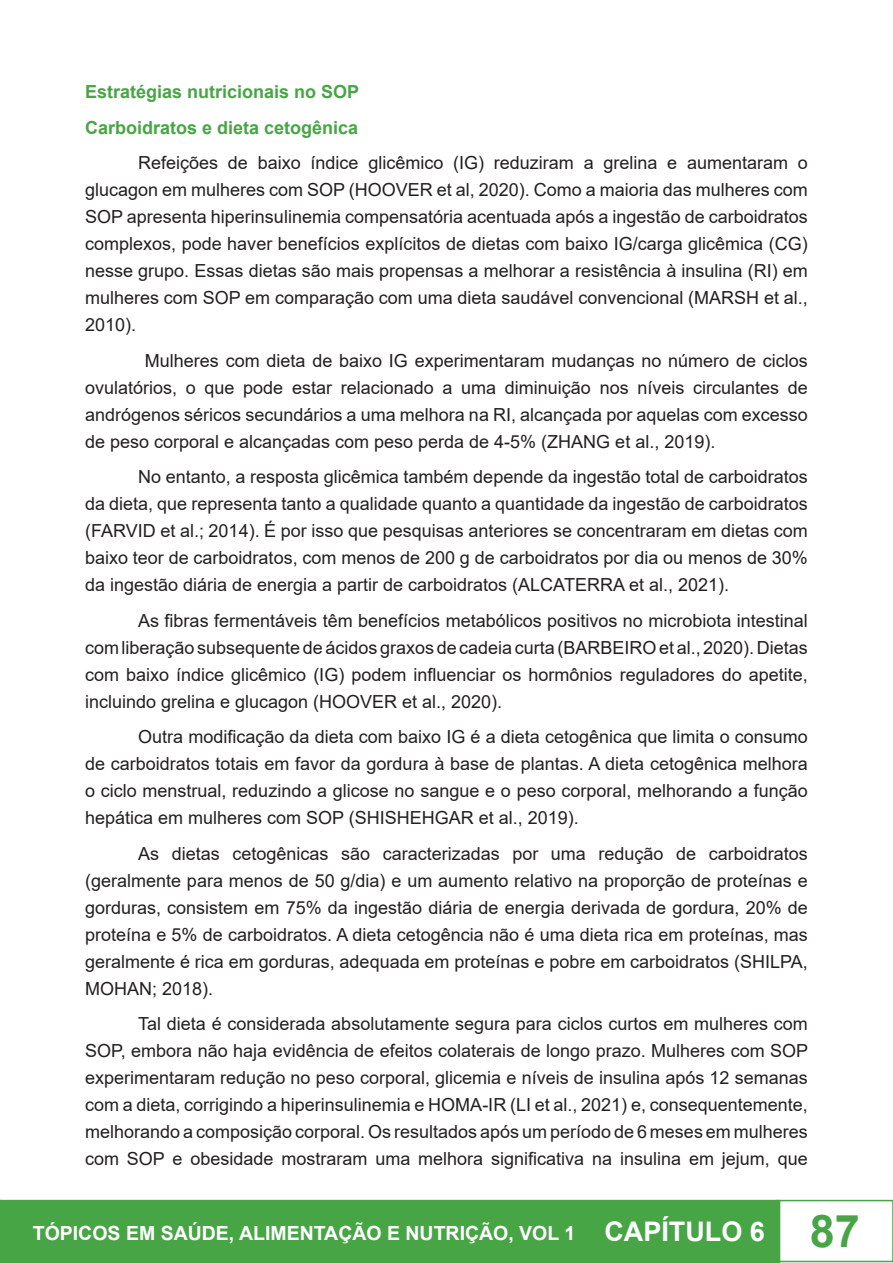
<style>
.page{position:relative;width:893px;height:1263px;background:#fff}
.page>*{position:absolute;margin:0;border:0;box-sizing:border-box;transform-origin:0 0}
.t1{font:700 19.5px "Arial";color:#fff}
.t2{font:18px/27px "Arial";color:#231f20;text-align:justify}
.Heading_3{font:700 18px "Arial";color:#48a546}
.s1{font-size:27px}
.s2{font-size:45px;color:#48a546}
</style>
<div class="page">
<div style="left:0;top:1200px;width:780px;height:63px;background:#48a546"></div>
<div style="left:776px;top:1200px;width:117px;height:62px;border:2px solid #48a546"></div>
<p class="Heading_3" style="left:85px;top:79px;width:276px">Estratégias nutricionais no SOP</p>
<p class="Heading_3" style="left:85px;top:115px;width:275px">Carboidratos e dieta cetogênica</p>
<p class="t2" style="left:85px;top:149px;width:724px;text-indent:53px">Refeições de baixo índice glicêmico (IG) reduziram a grelina e aumentaram o glucagon em mulheres com SOP (HOOVER et al, 2020). Como a maioria das mulheres com SOP apresenta hiperinsulinemia compensatória acentuada após a ingestão de carboidratos complexos, pode haver benefícios explícitos de dietas com baixo IG/carga glicêmica (CG) nesse grupo. Essas dietas são mais propensas a melhorar a resistência à insulina (RI) em mulheres com SOP em comparação com uma dieta saudável convencional (MARSH et al., 2010).</p>
<p class="t2" style="left:85px;top:347px;width:724px;text-indent:60px">Mulheres com dieta de baixo IG experimentaram mudanças no número de ciclos ovulatórios, o que pode estar relacionado a uma diminuição nos níveis circulantes de andrógenos séricos secundários a uma melhora na RI, alcançada por aquelas com excesso de peso corporal e alcançadas com peso perda de 4-5% (ZHANG et al., 2019).</p>
<p class="t2" style="left:85px;top:463px;width:724px;text-indent:53px">No entanto, a resposta glicêmica também depende da ingestão total de carboidratos da dieta, que representa tanto a qualidade quanto a quantidade da ingestão de carboidratos (FARVID et al.; 2014). É por isso que pesquisas anteriores se concentraram em dietas com baixo teor de carboidratos, com menos de 200 g de carboidratos por dia ou menos de 30% da ingestão diária de energia a partir de carboidratos (ALCATERRA et al., 2021).</p>
<p class="t2" style="left:85px;top:607px;width:724px;text-indent:53px">As fibras fermentáveis têm benefícios metabólicos positivos no microbiota intestinal com liberação subsequente de ácidos graxos de cadeia curta (BARBEIRO et al., 2020).Dietas com baixo índice glicêmico (IG) podem influenciar os hormônios reguladores do apetite, incluindo grelina e glucagon (HOOVER et al., 2020).</p>
<p class="t2" style="left:85px;top:723px;width:724px;text-indent:53px">Outra modificação da dieta com baixo IG é a dieta cetogênica que limita o consumo de carboidratos totais em favor da gordura à base de plantas. A dieta cetogênica melhora o ciclo menstrual, reduzindo a glicose no sangue e o peso corporal, melhorando a função hepática em mulheres com SOP (SHISHEHGAR et al., 2019).</p>
<p class="t2" style="left:85px;top:840px;width:724px;text-indent:53px">As dietas cetogênicas são caracterizadas por uma redução de carboidratos (geralmente para menos de 50 g/dia) e um aumento relativo na proporção de proteínas e gorduras, consistem em 75% da ingestão diária de energia derivada de gordura, 20% de proteína e 5% de carboidratos. A dieta cetogência não é uma dieta rica em proteínas, mas geralmente é rica em gorduras, adequada em proteínas e pobre em carboidratos (SHILPA, MOHAN; 2018).</p>
<p class="t2" style="left:85px;top:1010px;width:725px;text-indent:53px">Tal dieta é considerada absolutamente segura para ciclos curtos em mulheres com SOP, embora não haja evidência de efeitos colaterais de longo prazo. Mulheres com SOP experimentaram redução no peso corporal, glicemia e níveis de insulina após 12 semanas com a dieta, corrigindo a hiperinsulinemia e HOMA-IR (LI et al., 2021) e, consequentemente, melhorando a composição corporal. Os resultados após um período de 6 meses em mulheres com SOP e obesidade mostraram uma melhora significativa na insulina em jejum, que</p>
<p class="t1" style="left:33px;top:1219px;width:829px">TÓPICOS EM SAÚDE, ALIMENTAÇÃO E NUTRIÇÃO, VOL 1 <span class="s1">CAPÍTULO 6</span> <span class="s2">87</span></p>
</div>
